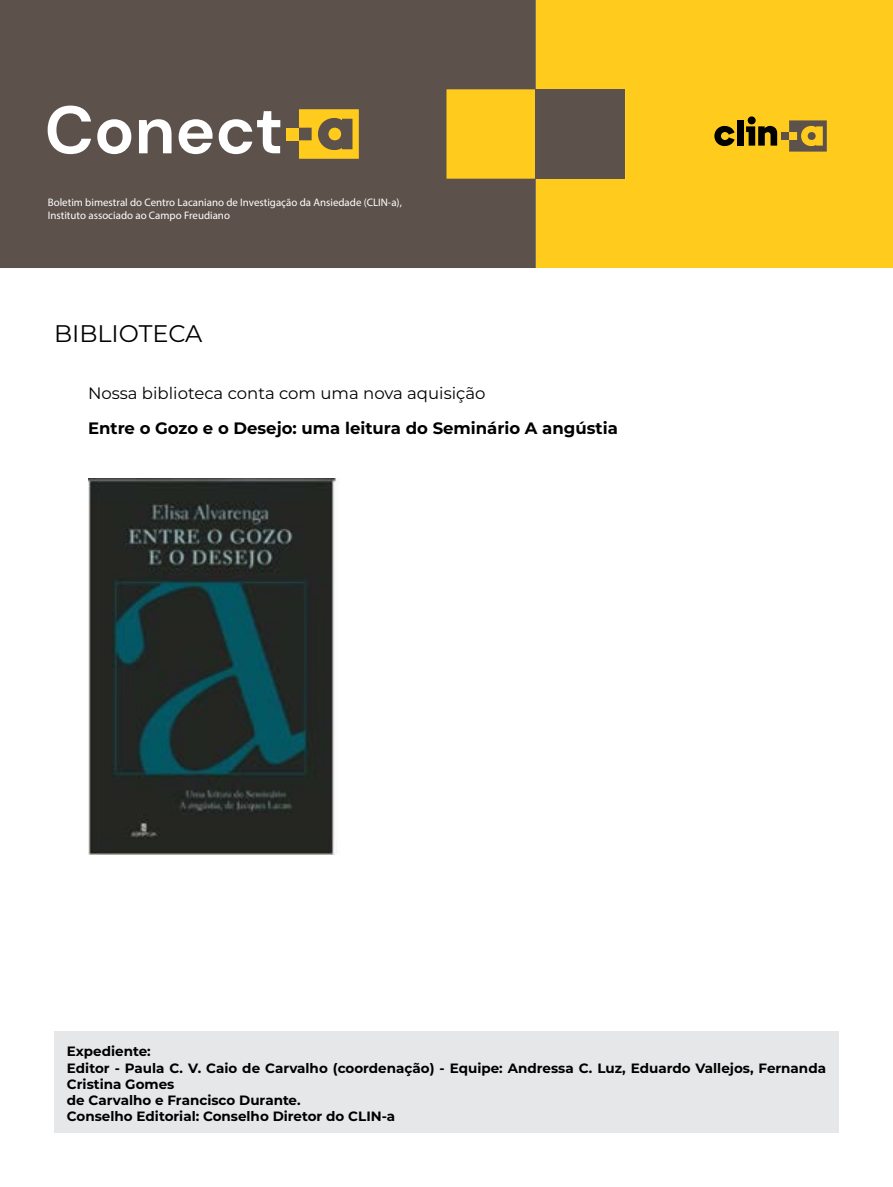
<style>
.page{position:relative;width:893px;height:1187px;background:#fff}
.page>*{position:absolute;margin:0;border:0;box-sizing:border-box;transform-origin:0 0}
.t1{font:700 67.05px "DM Sans";color:#fff}
.t2{font:24px "Montserrat";color:#000}
.t3{font:700 16.5px "Montserrat";color:#000}
.t4{font:16.5px "Montserrat";color:#000}
.t5{font:700 13.5px/16.2px "Montserrat";color:#000}
.t6{font:10.95px/13px "Myriad Pro";color:#fff}
</style>
<div class="page">
<div style="left:536px;top:0;width:357px;height:268px;background:#ffcc1d"></div>
<div style="left:536px;top:89px;width:89px;height:90px;background:#5d514c"></div>
<div style="left:0;top:0;width:536px;height:268px;background:#5d514c"></div>
<div style="left:737px;top:120px;width:6px;height:26px;background:#000"></div>
<svg style="left:789px;top:120px;width:38px;height:32px"></svg>
<div style="left:781px;top:132px;width:8px;height:8px;background:#5d514c"></div>
<svg style="left:746px;top:126px;width:31px;height:20px"></svg>
<div style="left:748px;top:116px;width:8px;height:8px;background:#000;border-radius:50%"></div>
<svg style="left:714px;top:126px;width:21px;height:20px"></svg>
<svg style="left:299px;top:109px;width:60px;height:50px;background:#c6a12d"></svg>
<div style="left:286px;top:128px;width:13px;height:12px;background:#ffcc1d"></div>
<img style="left:89px;top:478px;width:248px;height:376px">
<div style="left:54px;top:1031px;width:785px;height:101px;background:#e6e7e8"></div>
<h1 class="t1" style="left:45px;top:88px;width:240px">Conect</h1>
<p class="t6" style="left:48px;top:195px;width:356px">Boletim bimestral do Centro Lacaniano de Investigação da Ansiedade (CLIN-a),<br>Instituto associado ao Campo Freudiano</p>
<h2 class="t2" style="left:54px;top:317px;width:150px">BIBLIOTECA</h2>
<p class="t4" style="left:88px;top:381px;width:399px">Nossa biblioteca conta com uma nova aquisição</p>
<p class="t3" style="left:88px;top:416px;width:531px">Entre o Gozo e o Desejo: uma leitura do Seminário A angústia</p>
<p class="t5" style="left:67px;top:1042px;width:760px">Expediente:<br>Editor - Paula C. V. Caio de Carvalho (coordenação) - Equipe: Andressa C. Luz, Eduardo Vallejos, Fernanda Cristina Gomes<br>de Carvalho e Francisco Durante.<br>Conselho Editorial: Conselho Diretor do CLIN-a</p>
</div>
